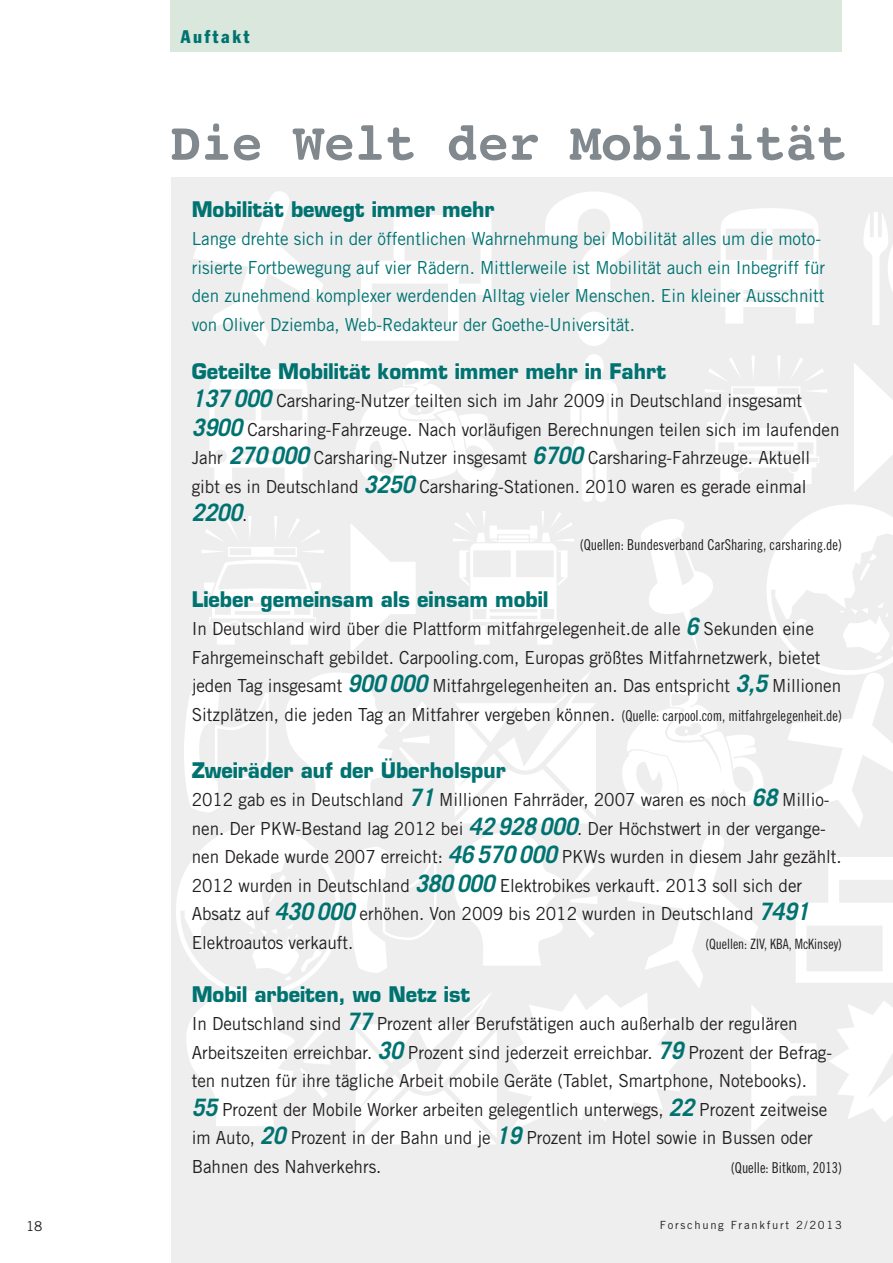
<style>
.page{position:relative;width:893px;height:1263px;background:#fff}
.page>*{position:absolute;margin:0;border:0;box-sizing:border-box;transform-origin:0 0}
.t1{font:700 54px "Courier";color:#81898e;scale:.95 1}
.t2{font:italic 700 24px "Trade Gothic";color:#007371;scale:.95 1}
.t3{font:700 21px "Eurostile LT";color:#007371;scale:.95 1}
.t4{font:18px/28.5px "Trade Gothic";color:#231f20;scale:.95 1}
.t5{font:18px/28.5px "Trade Gothic";color:#007371;scale:.95 1}
.t6{font:condensed 18px "Franklin Gothic";letter-spacing:.15em;color:#007371}
.t7{font:15px "Trade Gothic Cond Eighteen";color:#231f20;scale:.95 1}
.t8{font:14.25px "Trade Gothic Cond Eighteen";color:#231f20;scale:.95 1}
.t9{font:13.5px "Trade Gothic";color:#231f20}
.t10{font:11.25px "Trade Gothic";letter-spacing:.15em;color:#231f20}
.s1{font-weight:700;font-style:italic;font-size:24px;color:#007371}
.s2{font-weight:400;font-style:normal;font-size:18px;color:#231f20}
.s3{font-family:"Trade Gothic Cond Eighteen";font-size:15px}
</style>
<div class="page">
<div style="left:171px;top:177px;width:722px;height:1086px;background:#eeeeef"></div>
<div style="left:170px;top:0;width:672px;height:51px;background:#d9e7dc"></div>
<p class="t6" style="left:181px;top:26px;width:70px">Auftakt</p>
<h1 class="t1" style="left:170px;top:99px;width:714px">Die Welt der Mobilität</h1>
<p class="t3" style="left:192px;top:196px;width:320px">Mobilität bewegt immer mehr</p>
<p class="t5" style="left:192px;top:224px;width:668px">Lange drehte sich in der öffentlichen Wahrnehmung bei Mobilität alles um die moto&shy;risierte Fortbewegung auf vier Rädern. Mittlerweile ist Mobilität auch ein Inbegriff für den zunehmend komplexer werdenden Alltag vieler Menschen. Ein kleiner Ausschnitt von Oliver Dziemba, Web-Redakteur der Goethe-Universität.</p>
<p class="t3" style="left:192px;top:358px;width:501px">Geteilte Mobilität kommt immer mehr in Fahrt</p>
<p class="t4" style="left:192px;top:387px;width:684px"><span class="s1">137 000</span> Carsharing-Nutzer teilten sich im Jahr 2009 in Deutschland insgesamt <span class="s1">3900</span> Carsharing-Fahrzeuge. Nach vorläufigen Berechnungen teilen sich im laufenden Jahr <span class="s1">270 000</span> Carsharing-Nutzer insgesamt <span class="s1">6700</span> Carsharing-Fahrzeuge. Aktuell gibt es in Deutschland <span class="s1">3250</span> Carsharing-Stationen. 2010 waren es gerade einmal</p>
<h2 class="t2" style="left:192px;top:498px;width:60px">2200<span class="s2">.</span></h2>
<p class="t7" style="left:580px;top:536px;width:277px">(Quellen: Bundesverband CarSharing, carsharing.de)</p>
<p class="t3" style="left:192px;top:586px;width:377px">Lieber gemeinsam als einsam mobil</p>
<p class="t4" style="left:192px;top:614px;width:686px">In Deutschland wird über die Plattform mitfahrgelegenheit.de alle <span class="s1">6</span> Sekunden eine Fahrgemeinschaft gebildet. Carpooling.com, Europas größtes Mitfahrnetzwerk, bietet jeden Tag insgesamt <span class="s1">900 000</span> Mitfahrgelegenheiten an. Das entspricht <span class="s1">3,5</span> Millionen Sitzplätzen, die jeden Tag an Mitfahrer vergeben können. <span class="s3">(Quelle: carpool.com, mitfahrgelegenheit.de)</span></p>
<p class="t3" style="left:192px;top:757px;width:332px">Zweiräder auf der Überholspur</p>
<p class="t4" style="left:192px;top:786px;width:686px">2012 gab es in Deutschland <span class="s1">71</span> Millionen Fahrräder, 2007 waren es noch <span class="s1">68</span> Millio&shy;nen. Der PKW-Bestand lag 2012 bei <span class="s1">42 928 000</span>. Der Höchstwert in der vergange&shy;nen Dekade wurde 2007 erreicht: <span class="s1">46 570 000</span> PKWs wurden in diesem Jahr gezählt.<br>2012 wurden in Deutschland <span class="s1">380 000</span> Elektrobikes verkauft. 2013 soll sich der Absatz auf <span class="s1">430 000</span> erhöhen. Von 2009 bis 2012 wurden in Deutschland <span class="s1">7491<br></span>Elektroautos verkauft.</p>
<p class="t8" style="left:705px;top:935px;width:145px">(Quellen: ZIV, KBA, McKinsey)</p>
<p class="t3" style="left:192px;top:981px;width:295px">Mobil arbeiten, wo Netz ist</p>
<p class="t4" style="left:192px;top:1009px;width:676px">In Deutschland sind <span class="s1">77</span> Prozent aller Berufstätigen auch außerhalb der regulären Arbeitszeiten erreichbar. <span class="s1">30</span> Prozent sind jederzeit erreichbar. <span class="s1">79</span> Prozent der Befrag&shy;ten nutzen für ihre tägliche Arbeit mobile Geräte (Tablet, Smartphone, Notebooks).<br><span class="s1">55</span> Prozent der Mobile Worker arbeiten gelegentlich unterwegs, <span class="s1">22</span> Prozent zeitweise im Auto, <span class="s1">20</span> Prozent in der Bahn und je <span class="s1">19</span> Prozent im Hotel sowie in Bussen oder Bahnen des Nahverkehrs.</p>
<p class="t7" style="left:731px;top:1158px;width:118px">(Quelle: Bitkom, 2013)</p>
<p class="t9" style="left:26px;top:1217px;width:18px">18</p>
<p class="t10" style="left:660px;top:1218px;width:184px">Forschung Frankfurt 2/2013</p>
</div>
